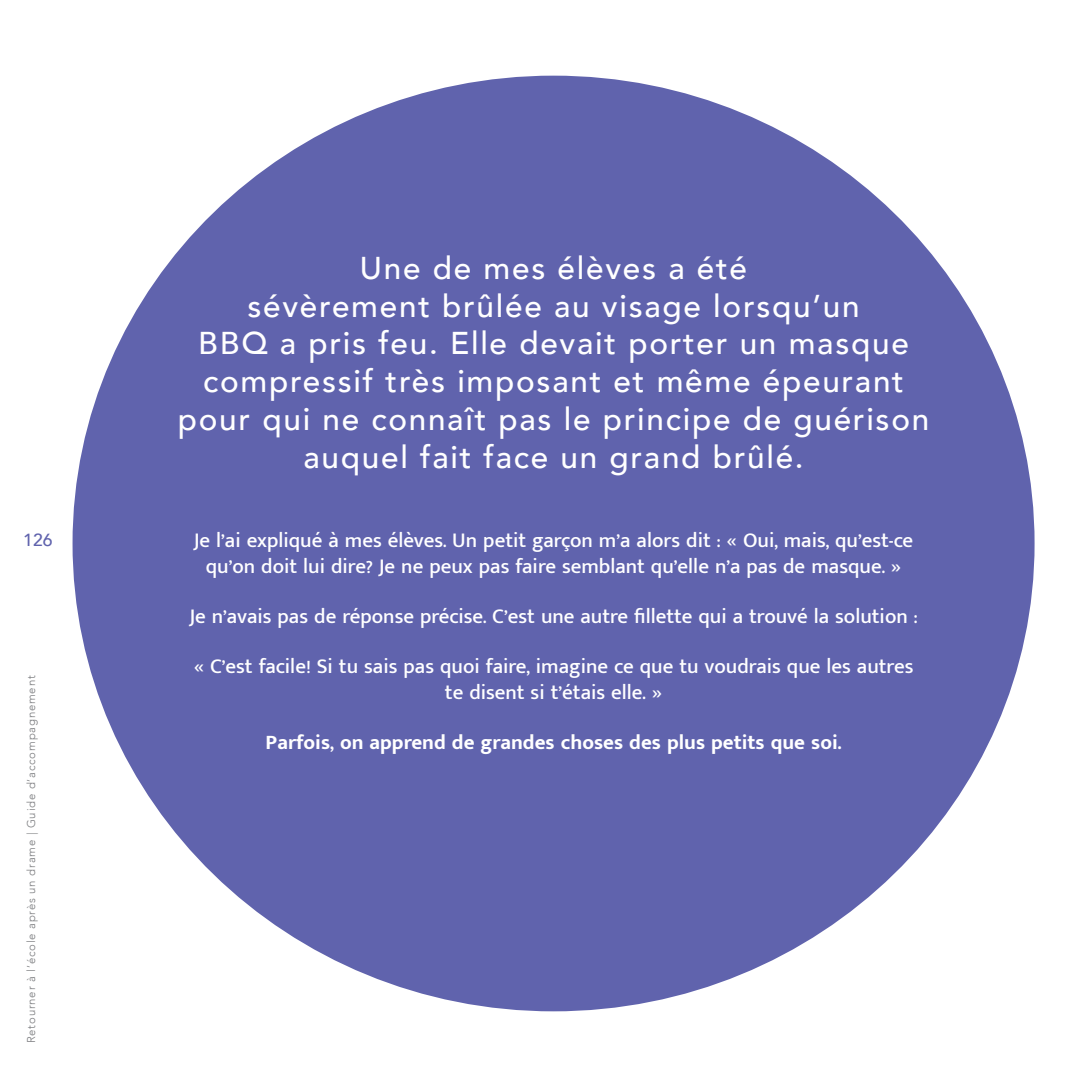
<style>
.page{position:relative;width:1087px;height:1087px;background:#fff}
.page>*{position:absolute;margin:0;border:0;box-sizing:border-box;transform-origin:0 0}
.t1{font:500 31.5px/37.8px "Avenir";letter-spacing:.055em;color:#fff;text-align:center}
.t2{font:500 21px/25.2px "Mukta Malar";color:#fff;text-align:center}
.t3{font:700 21px "Mukta Malar";color:#fff}
.t4{font:500 17.5px "Avenir";color:#6063ad}
.t5{font:300 11.38px "Avenir";letter-spacing:.07em;color:#7b7c7f}
</style>
<div class="page">
<div style="left:73px;top:76px;width:961px;height:935px;background:#6063ad;border-radius:50%"></div>
<p class="t4" style="left:23px;top:524px;width:31px">126</p>
<p class="t5" style="left:24px;top:1043px;width:369px;rotate:-90deg">Retourner à l’école après un drame | Guide d’accompagnement</p>
<h1 class="t1" style="left:178px;top:247px;width:753px">Une de mes élèves a été<br>sévèrement brûlée au visage lorsqu’un<br>BBQ a pris feu. Elle devait porter un masque compressif très imposant et même épeurant pour qui ne connaît pas le principe de guérison auquel fait face un grand brûlé.</h1>
<p class="t2" style="left:194px;top:529px;width:721px">Je l’ai expliqué à mes élèves. Un petit garçon m’a alors dit : « Oui, mais, qu’est-ce qu’on doit lui dire? Je ne peux pas faire semblant qu’elle n’a pas de masque. »</p>
<p class="t2" style="left:189px;top:604px;width:730px">Je n’avais pas de réponse précise. C’est une autre fillette qui a trouvé la solution :</p>
<p class="t2" style="left:194px;top:655px;width:721px">« C’est facile! Si tu sais pas quoi faire, imagine ce que tu voudrais que les autres te disent si t’étais elle. »</p>
<p class="t3" style="left:266px;top:729px;width:577px">Parfois, on apprend de grandes choses des plus petits que soi.</p>
</div>
